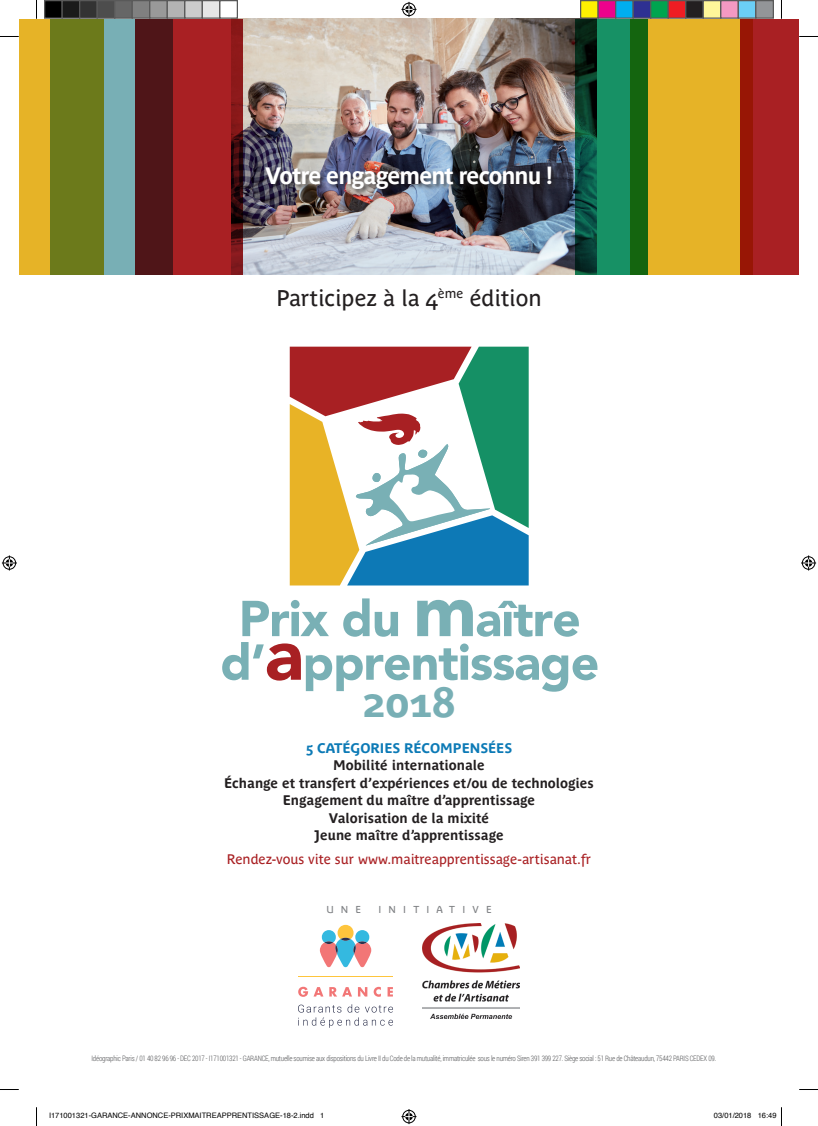
<style>
.page{position:relative;width:818px;height:1126px;background:#fff}
.page>*{position:absolute;margin:0;border:0;box-sizing:border-box;transform-origin:0 0}
.t1{font:700 41.5px "Parisine Plus";color:#78afb5}
.t2{font:700 23.5px "Parisine";letter-spacing:-.04em;color:#fff}
.t3{font:22.5px "Parisine Plus";color:#231f20}
.t4{font:700 13.75px/17.5px "Parisine Plus";color:#231f20;text-align:center}
.t5{font:13.75px "Parisine Plus";color:#a92023}
.t6{font:700 13.75px "Parisine Plus";color:#0c7ab6}
.t7{font:10px "Parisine Plus";letter-spacing:.72em;color:#808285}
.t8{font:300 7.5px "Roboto Condensed";letter-spacing:-.03em;color:#57585a;scale:.95 1}
.t9{font:7.5px "Helvetica";color:#000}
</style>
<div class="page">
<svg style="left:319px;top:924px;width:52px;height:43px"></svg>
<hr style="left:298px;top:976px;width:94px;height:1px;background:#fec53d">
<svg style="left:298px;top:986px;width:25px;height:10px"></svg>
<svg style="left:329px;top:987px;width:23px;height:9px"></svg>
<svg style="left:358px;top:987px;width:9px;height:9px"></svg>
<svg style="left:373px;top:986px;width:7px;height:10px"></svg>
<svg style="left:387px;top:987px;width:5px;height:9px"></svg>
<svg style="left:298px;top:1004px;width:95px;height:23px"></svg>
<img style="left:422px;top:923px;width:97px;height:95px">
<div style="left:19px;top:19px;width:84px;height:255px;background:#e6b327"></div>
<svg style="left:50px;top:19px;width:85px;height:255px;background:#708c51"></svg>
<svg style="left:135px;top:19px;width:96px;height:255px;background:#811b1e"></svg>
<div style="left:574px;top:19px;width:73px;height:255px;background:#179165"></div>
<svg style="left:630px;top:19px;width:110px;height:255px;background:#c3a623"></svg>
<img style="left:231px;top:19px;width:365px;height:255px">
<div style="left:264px;top:165px;width:293px;height:30px;background:#231f20;opacity:.75"></div>
<svg style="left:289px;top:346px;width:239px;height:239px"></svg>
<svg style="left:242px;top:600px;width:87px;height:36px"></svg>
<svg style="left:343px;top:598px;width:55px;height:38px"></svg>
<svg style="left:417px;top:599px;width:161px;height:37px"></svg>
<svg style="left:222px;top:642px;width:375px;height:49px"></svg>
<svg style="left:740px;top:19px;width:58px;height:255px;background:#a51d1c"></svg>
<svg style="left:0;top:36px;width:19px;height:1px"></svg>
<svg style="left:798px;top:36px;width:19px;height:1px"></svg>
<svg style="left:0;top:1089px;width:19px;height:1px"></svg>
<svg style="left:799px;top:1089px;width:18px;height:1px"></svg>
<svg style="left:36px;top:0;width:1px;height:19px"></svg>
<svg style="left:36px;top:1107px;width:1px;height:18px"></svg>
<svg style="left:401px;top:2px;width:15px;height:15px"></svg>
<svg style="left:401px;top:1109px;width:15px;height:14px"></svg>
<svg style="left:2px;top:555px;width:15px;height:15px"></svg>
<svg style="left:801px;top:555px;width:14px;height:15px"></svg>
<div style="left:45px;top:1px;width:17px;height:17px;background:#000"></div>
<div style="left:44px;top:0;width:19px;height:19px;border:1px solid #595959"></div>
<div style="left:62px;top:1px;width:18px;height:17px;background:#1a1a1a"></div>
<div style="left:61px;top:0;width:19px;height:19px;border:1px solid #595959"></div>
<div style="left:80px;top:1px;width:17px;height:17px;background:#333"></div>
<div style="left:79px;top:0;width:19px;height:19px;border:1px solid #595959"></div>
<div style="left:97px;top:1px;width:18px;height:17px;background:#4d4d4d"></div>
<div style="left:96px;top:0;width:19px;height:19px;border:1px solid #595959"></div>
<div style="left:115px;top:1px;width:17px;height:17px;background:#666"></div>
<div style="left:114px;top:0;width:19px;height:19px;border:1px solid #595959"></div>
<div style="left:132px;top:1px;width:18px;height:17px;background:#808080"></div>
<div style="left:131px;top:0;width:19px;height:19px;border:1px solid #595959"></div>
<div style="left:150px;top:1px;width:17px;height:17px;background:#999"></div>
<div style="left:149px;top:0;width:19px;height:19px;border:1px solid #595959"></div>
<div style="left:167px;top:1px;width:18px;height:17px;background:#b3b3b3"></div>
<div style="left:166px;top:0;width:19px;height:19px;border:1px solid #595959"></div>
<div style="left:185px;top:1px;width:17px;height:17px;background:#ccc"></div>
<div style="left:184px;top:0;width:19px;height:19px;border:1px solid #595959"></div>
<div style="left:202px;top:1px;width:18px;height:17px;background:#e6e6e6"></div>
<div style="left:201px;top:0;width:19px;height:19px;border:1px solid #595959"></div>
<div style="left:219px;top:0;width:19px;height:19px;border:1px solid #595959"></div>
<div style="left:580px;top:1px;width:17px;height:17px;background:#fff101"></div>
<div style="left:579px;top:0;width:19px;height:19px;border:1px solid #595959"></div>
<div style="left:597px;top:1px;width:18px;height:17px;background:#ed028c"></div>
<div style="left:597px;top:0;width:19px;height:19px;border:1px solid #595959"></div>
<div style="left:615px;top:1px;width:17px;height:17px;background:#00aeef"></div>
<div style="left:614px;top:0;width:19px;height:19px;border:1px solid #595959"></div>
<div style="left:632px;top:1px;width:18px;height:17px;background:#2e3092"></div>
<div style="left:632px;top:0;width:19px;height:19px;border:1px solid #595959"></div>
<div style="left:650px;top:1px;width:17px;height:17px;background:#00a54f"></div>
<div style="left:649px;top:0;width:19px;height:19px;border:1px solid #595959"></div>
<div style="left:667px;top:1px;width:18px;height:17px;background:#ee1d23"></div>
<div style="left:667px;top:0;width:19px;height:19px;border:1px solid #595959"></div>
<div style="left:685px;top:1px;width:17px;height:17px;background:#231f20"></div>
<div style="left:684px;top:0;width:19px;height:19px;border:1px solid #595959"></div>
<div style="left:702px;top:1px;width:18px;height:17px;background:#fff79a"></div>
<div style="left:702px;top:0;width:19px;height:19px;border:1px solid #595959"></div>
<div style="left:720px;top:1px;width:17px;height:17px;background:#f499c2"></div>
<div style="left:719px;top:0;width:19px;height:19px;border:1px solid #595959"></div>
<div style="left:737px;top:1px;width:18px;height:17px;background:#6bcff6"></div>
<div style="left:737px;top:0;width:19px;height:19px;border:1px solid #595959"></div>
<div style="left:755px;top:1px;width:17px;height:17px;background:#939598"></div>
<div style="left:754px;top:0;width:19px;height:19px;border:1px solid #595959"></div>
<h2 class="t2" style="left:265px;top:162px;width:289px">Votre engagement reconnu !</h2>
<h3 class="t3" style="left:276px;top:285px;width:266px">Participez à la 4<sup>ème</sup> édition</h3>
<h1 class="t1" style="left:362px;top:678px;width:94px">2018</h1>
<h3 class="t6" style="left:305px;top:739px;width:208px">5 CATÉGORIES RÉCOMPENSÉES</h3>
<h3 class="t4" style="left:224px;top:756px;width:371px">Mobilité internationale<br>Échange et transfert d’expériences et/ou de technologies Engagement du maître d’apprentissage<br>Valorisation de la mixité<br>Jeune maître d’apprentissage</h3>
<h3 class="t5" style="left:227px;top:851px;width:365px">Rendez-vous vite sur www.maitreapprentissage-artisanat.fr</h3>
<h3 class="t7" style="left:326px;top:903px;width:36px">UNE</h3>
<h3 class="t7" style="left:378px;top:903px;width:115px">INITIATIVE</h3>
<p class="t8" style="left:91px;top:1052px;width:658px">Idéographic Paris / 01 40 82 96 96 - DEC 2017 - I171001321 - GARANCE, mutuelle soumise aux dispositions du Livre II du Code de la mutualité, immatriculée sous le numéro Siren 391 399 227. Siège social : 51 Rue de Châteaudun, 75442 PARIS CEDEX 09.</p>
<p class="t9" style="left:49px;top:1109px;width:277px">I171001321-GARANCE-ANNONCE-PRIXMAITREAPPRENTISSAGE-18-2.indd 1</p>
<p class="t9" style="left:713px;top:1109px;width:64px">03/01/2018 16:49</p>
</div>
